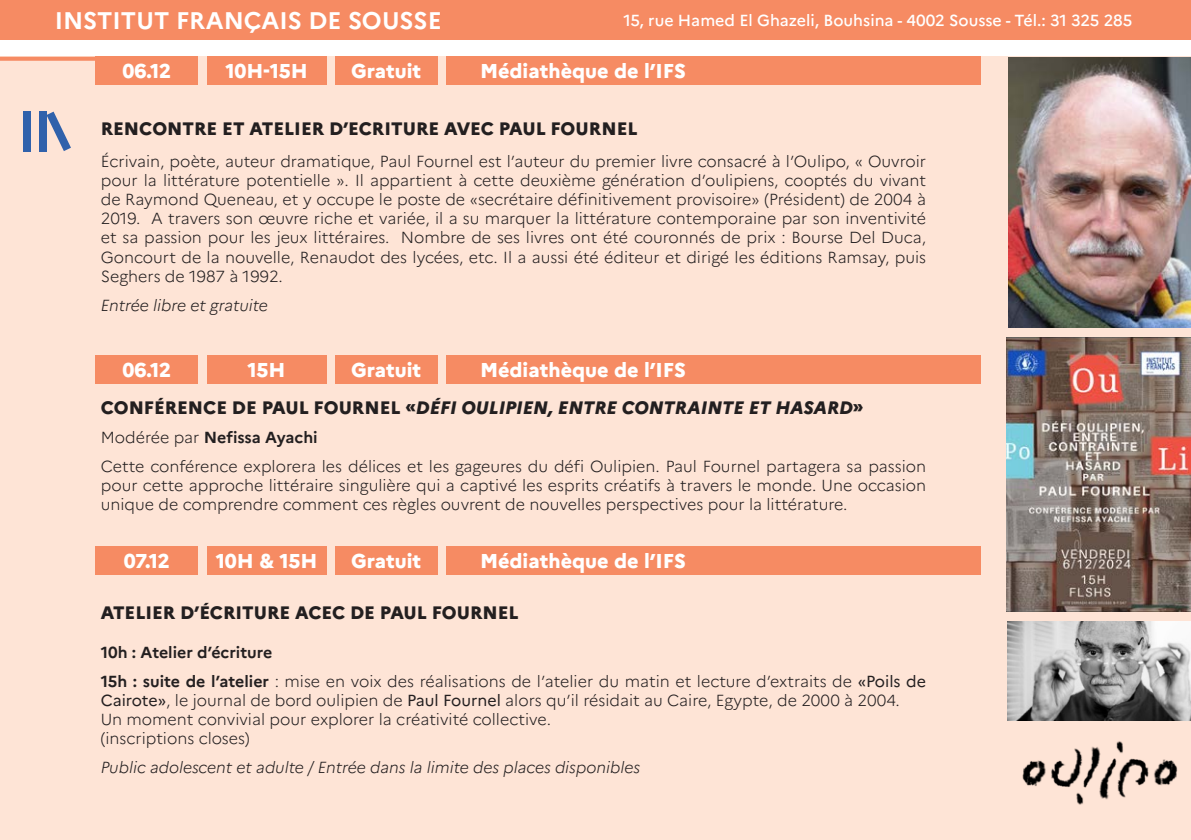
<style>
.page{position:relative;width:1191px;height:840px;background:#fff}
.page>*{position:absolute;margin:0;border:0;box-sizing:border-box;transform-origin:0 0}
.t1{font:700 24px "Marianne";color:#fff}
.Style_de_paragraphe{font:800 20px "Marianne";color:#fff}
.t2{font:800 18px "Marianne";color:#231f20}
.t3{font:italic 800 18px "Marianne";color:#231f20}
.t4{font:300 16px/19.2px "Marianne";color:#231f20}
.t5{font:italic 300 16px "Marianne";color:#231f20}
.t6{font:500 16px "Marianne";color:#fff}
.t7{font:700 16px "Marianne";color:#231f20}
.s1{font-style:normal}
.s2{font-weight:300}
.s3{font-weight:700}
.s4{font-weight:400}
</style>
<div class="page">
<div style="left:0;top:57px;width:1191px;height:782px;background:#fee4d6"></div>
<div style="left:0;top:0;width:1191px;height:40px;background:#f68b63"></div>
<div style="left:96px;top:57px;width:102px;height:28px;background:#f68b63"></div>
<div style="left:335px;top:57px;width:102px;height:28px;background:#f68b63"></div>
<div style="left:446px;top:57px;width:535px;height:28px;background:#f68b63"></div>
<div style="left:207px;top:57px;width:119px;height:28px;background:#f68b63"></div>
<svg style="left:0;top:57px;width:95px;height:4px"></svg>
<div style="left:24px;top:111px;width:7px;height:40px;background:#3061ab"></div>
<div style="left:39px;top:111px;width:8px;height:40px;background:#3061ab"></div>
<svg style="left:47px;top:112px;width:24px;height:39px"></svg>
<div style="left:96px;top:355px;width:102px;height:28px;background:#f68b63"></div>
<div style="left:335px;top:355px;width:102px;height:28px;background:#f68b63"></div>
<div style="left:446px;top:355px;width:535px;height:28px;background:#f68b63"></div>
<div style="left:207px;top:355px;width:119px;height:28px;background:#f68b63"></div>
<div style="left:96px;top:546px;width:102px;height:28px;background:#f68b63"></div>
<div style="left:335px;top:546px;width:102px;height:28px;background:#f68b63"></div>
<div style="left:446px;top:546px;width:535px;height:28px;background:#f68b63"></div>
<div style="left:207px;top:546px;width:119px;height:28px;background:#f68b63"></div>
<img style="left:1008px;top:57px;width:183px;height:270px">
<img style="left:1006px;top:337px;width:185px;height:273px">
<img style="left:1007px;top:621px;width:184px;height:99px">
<img style="left:1022px;top:741px;width:156px;height:64px">
<p class="t1" style="left:55px;top:2px;width:388px">INSTITUT FRANÇAIS DE SOUSSE</p>
<p class="t6" style="left:623px;top:8px;width:510px">15, rue Hamed El Ghazeli, Bouhsina - 4002 Sousse - Tél.: 31 325 285</p>
<p class="Style_de_paragraphe" style="left:122px;top:56px;width:50px">06.12</p>
<p class="Style_de_paragraphe" style="left:225px;top:56px;width:84px">10H-15H</p>
<p class="Style_de_paragraphe" style="left:351px;top:56px;width:71px">Gratuit</p>
<p class="Style_de_paragraphe" style="left:480px;top:56px;width:207px">Médiathèque de ’l IFS</p>
<p class="t2" style="left:101px;top:115px;width:538px">RENCONTRE ET ATELIER D’ECRITURE AVEC PAUL FOURNEL</p>
<p class="t4" style="left:101px;top:150px;width:827px;text-align:right">Écrivain, poète, auteur dramatique, Paul Fournel est ’l auteur du premier livre consacré ’là Oulipo, « Ouvroir pour la littérature potentielle ». Il appartient à cette deuxième génération d’oulipiens, cooptés du vivant de Raymond Queneau, et y occupe le poste de «secrétaire définitivement provisoire» (Président) de 2004 à A travers son œuvre riche et variée ail, su marquer la littérature contemporaine par son inventivité</p>
<p class="t4" style="left:101px;top:207px;width:41px">2019.</p>
<p class="t4" style="left:101px;top:227px;width:827px">et sa passion pour les jeux littéraires.<br>Goncourt de la nouvelle, Renaudot des lycées, etc. aIl aussi été éditeur et dirigé les éditions Ramsay, puis<br>Seghers de 1987 à 1992.</p>
<p class="t5" style="left:101px;top:292px;width:169px">Entrée libre et gratuite</p>
<p class="t4" style="left:401px;top:227px;width:527px">Nombre de ses livres ont été couronnés de prix : Bourse Del Duca,</p>
<p class="Style_de_paragraphe" style="left:351px;top:354px;width:71px">Gratuit</p>
<p class="Style_de_paragraphe" style="left:480px;top:354px;width:207px">Médiathèque de ’l IFS</p>
<p class="Style_de_paragraphe" style="left:122px;top:354px;width:50px">06.12</p>
<p class="t3" style="left:101px;top:393px;width:764px"><span class="s1">CONFÉRENCE DE PAUL FOURNEL «</span>DÉFI OULIPIEN, ENTRE CONTRAINTE ET HASARD<span class="s1">«</span></p>
<p class="t7" style="left:101px;top:424px;width:218px"><span class="s2">Modérée par</span> Nefissa Ayachi</p>
<p class="t4" style="left:101px;top:454px;width:827px;text-align:justify">Cette conférence explorera les délices et les gageures du défi Oulipien. Paul Fournel partagera sa passion pour cette approche littéraire singulière qui a captivé les esprits créatifs à travers le monde. Une occasion unique de comprendre comment ces règles ouvrent de nouvelles perspectives pour la littérature.</p>
<p class="Style_de_paragraphe" style="left:480px;top:545px;width:207px">Médiathèque de ’l IFS</p>
<p class="Style_de_paragraphe" style="left:247px;top:354px;width:39px">15H</p>
<p class="Style_de_paragraphe" style="left:351px;top:545px;width:71px">Gratuit</p>
<p class="Style_de_paragraphe" style="left:124px;top:545px;width:48px">07.12</p>
<p class="t2" style="left:101px;top:598px;width:419px">ATELIER D’ÉCRITURE ACEC DE PAUL FOURNEL</p>
<p class="t7" style="left:101px;top:639px;width:173px">10h : Atelier d’écriture</p>
<p class="t4" style="left:101px;top:669px;width:827px"><span class="s3">15h : suite de ’l atelier</span> : mise en voix des réalisations de ’l atelier du matin et lecture d’extraits de <span class="s4">«Poils de<br>Cairote</span> l e,<span class="s4">»</span> journal de bord oulipien de <span class="s4">Paul Fournel</span> alors qu i l’ résidait au Caire, Egypte, de 2000 à 2004.</p>
<p class="t4" style="left:101px;top:708px;width:452px">Un moment convivial pour explorer la créativité collective.</p>
<p class="t4" style="left:101px;top:727px;width:150px">(inscriptions closes(</p>
<p class="t5" style="left:101px;top:754px;width:541px">Public adolescent et adulte / Entrée dans la limite des places disponibles</p>
<p class="Style_de_paragraphe" style="left:216px;top:545px;width:103px">10H &amp; 15H</p>
</div>
